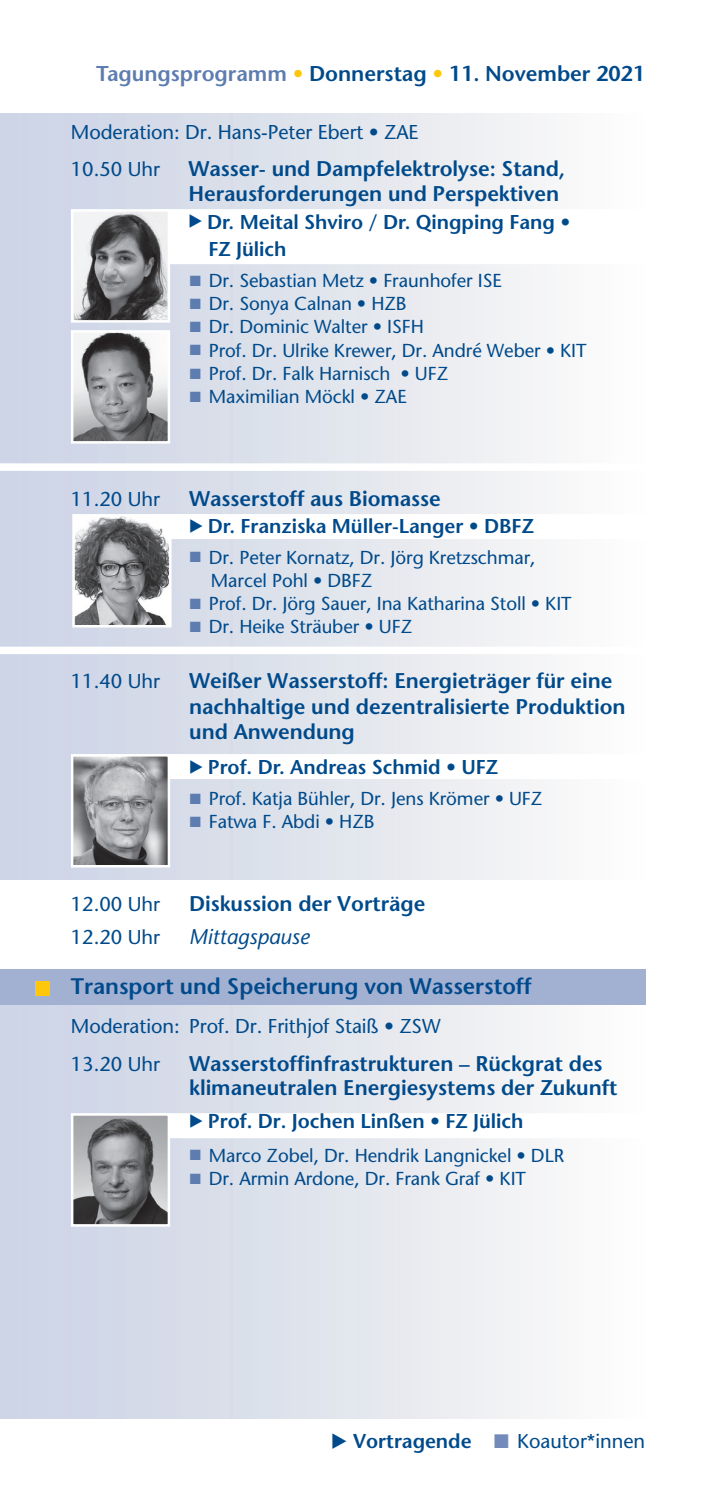
<style>
.page{position:relative;width:709px;height:1489px;background:#fff}
.page>*{position:absolute;margin:0;border:0;box-sizing:border-box;transform-origin:0 0}
.t1{font:600 22.5px "Stone Sans";letter-spacing:-.005em;color:#004a8b}
.t2{font:600 21.5px "Stone Sans";letter-spacing:-.005em;color:#004a8b}
.t3{font:600 21.25px/25.5px "Stone Sans";letter-spacing:-.005em;color:#004a8b}
.t4{font:italic 21.25px "Stone Sans";letter-spacing:-.005em;color:#004a8b}
.t5{font:20px/37.5px "Stone Sans";letter-spacing:-.005em;color:#004a8b}
.t6{font:600 20px/27.5px "Stone Sans";letter-spacing:-.005em;color:#004a8b}
.t7{font:18.75px/23.2px "Stone Sans";letter-spacing:-.005em;color:#004a8b}
.s1{color:#5d7cb0}
.s2{color:#fec70c}
.s3{font-family:"Pi European Three";font-weight:400;font-size:17.5px}
.s4{font-family:"Pi European Three";font-size:15px;color:#5d7cb0}
.s5{font-family:"Pi European Three"}
.s6{font-weight:600}
.s7{font-family:"Pi European Three";color:#728bba}
</style>
<div class="page">
<div style="left:0;top:986px;width:645px;height:431px;background:linear-gradient(to right,#c9d1e3,#fcfbf9)"></div>
<div style="left:0;top:113px;width:645px;height:766px;background:linear-gradient(to right,#c9d1e3,#fcfbf9)"></div>
<div style="left:0;top:463px;width:645px;height:8px;background:#fff"></div>
<div style="left:0;top:646px;width:645px;height:8px;background:#fff"></div>
<div style="left:0;top:969px;width:645px;height:35px;background:#a2b0d2"></div>
<div style="left:35px;top:981px;width:15px;height:14px;background:#fec70c"></div>
<div style="left:152px;top:514px;width:494px;height:25px;background:#fff"></div>
<img style="left:75px;top:517px;width:93px;height:107px">
<div style="left:72px;top:514px;width:99px;height:113px;border:2px solid #fff"></div>
<div style="left:151px;top:754px;width:494px;height:25px;background:#fff"></div>
<img style="left:74px;top:757px;width:93px;height:107px">
<div style="left:71px;top:754px;width:99px;height:113px;border:2px solid #fff"></div>
<div style="left:151px;top:1113px;width:494px;height:25px;background:#fff"></div>
<img style="left:74px;top:1116px;width:93px;height:107px">
<div style="left:71px;top:1113px;width:99px;height:113px;border:2px solid #fff"></div>
<div style="left:151px;top:209px;width:494px;height:55px;background:#fff"></div>
<img style="left:74px;top:212px;width:93px;height:107px">
<div style="left:71px;top:209px;width:99px;height:113px;border:2px solid #fff"></div>
<img style="left:74px;top:333px;width:93px;height:107px">
<div style="left:71px;top:330px;width:99px;height:113px;border:2px solid #fff"></div>
<p class="t2" style="left:96px;top:60px;width:550px"><span class="s1">Tagungsprogramm</span> <span class="s2">•</span> Donnerstag <span class="s2">•</span> 11. November 2021</p>
<p class="t5" style="left:71px;top:113px;width:349px">Moderation: Dr. Hans-Peter Ebert • ZAE<br>10.50 Uhr</p>
<p class="t3" style="left:188px;top:156px;width:378px">Wasser- und Dampfelektrolyse: Stand,<br>Herausforderungen und Perspektiven</p>
<p class="t6" style="left:208px;top:208px;width:363px;text-indent:-20px"><span class="s3">E</span> Dr. Meital Shviro / Dr. Qingping Fang •<br>FZ Jülich</p>
<p class="t7" style="left:189px;top:268px;width:399px"><span class="s4">L</span> Dr. Sebastian Metz • Fraunhofer ISE<br><span class="s4">L</span> Dr. Sonya Calnan • HZB<br><span class="s4">L</span> Dr. Dominic Walter • ISFH<br><span class="s4">L</span> Prof. Dr. Ulrike Krewer, Dr. André Weber • KIT<br><span class="s4">L</span> Prof. Dr. Falk Harnisch • UFZ<br><span class="s4">L</span> Maximilian Möckl • ZAE</p>
<p class="t5" style="left:71px;top:480px;width:91px">11.20 Uhr</p>
<p class="t3" style="left:189px;top:485px;width:253px">Wasserstoff aus Biomasse</p>
<p class="t6" style="left:189px;top:512px;width:346px"><span class="s3">E</span> Dr. Franziska Müller-Langer • DBFZ</p>
<p class="t7" style="left:189px;top:545px;width:348px"><span class="s4">L</span> Dr. Peter Kornatz, Dr. Jörg Kretzschmar,</p>
<p class="t7" style="left:211px;top:568px;width:163px">Marcel Pohl • DBFZ</p>
<p class="t7" style="left:189px;top:592px;width:384px"><span class="s4">L</span> Prof. Dr. Jörg Sauer, Ina Katharina Stoll • KIT</p>
<p class="t7" style="left:189px;top:615px;width:224px"><span class="s4">L</span> Dr. Heike Sträuber • UFZ</p>
<p class="t5" style="left:71px;top:662px;width:91px">11.40 Uhr</p>
<p class="t3" style="left:189px;top:668px;width:438px">Weißer Wasserstoff: Energieträger für eine nachhaltige und dezentralisierte Produktion und Anwendung</p>
<p class="t6" style="left:189px;top:753px;width:310px"><span class="s3">E</span> Prof. Dr. Andreas Schmid • UFZ</p>
<p class="t7" style="left:189px;top:786px;width:355px"><span class="s4">L</span> Prof. Katja Bühler, Dr. Jens Krömer • UFZ<br><span class="s4">L</span> Fatwa F. Abdi • HZB</p>
<p class="t5" style="left:71px;top:885px;width:91px">12.00 Uhr</p>
<p class="t3" style="left:189px;top:890px;width:238px">Diskussion der Vorträge</p>
<p class="t5" style="left:71px;top:918px;width:91px">12.20 Uhr</p>
<p class="t4" style="left:189px;top:923px;width:122px">Mittagspause</p>
<p class="t1" style="left:71px;top:972px;width:462px">Transport und Speicherung von Wasserstoff</p>
<p class="t5" style="left:71px;top:1007px;width:371px">Moderation: Prof. Dr. Frithjof Staiß • ZSW<br>13.20 Uhr</p>
<p class="t3" style="left:189px;top:1050px;width:430px;line-height:24.5px">Wasserstoffinfrastrukturen – Rückgrat des klimaneutralen Energiesystems der Zukunft</p>
<p class="t6" style="left:189px;top:1107px;width:336px"><span class="s3">E</span> Prof. Dr. Jochen Linßen • FZ Jülich</p>
<p class="t7" style="left:189px;top:1143px;width:376px"><span class="s4">L</span> Marco Zobel, Dr. Hendrik Langnickel • DLR<br><span class="s4">L</span> Dr. Armin Ardone, Dr. Frank Graf • KIT</p>
<p class="t5" style="left:331px;top:1422px;width:315px"><span class="s5">E</span> <span class="s6">Vortragende</span> <span class="s7">L</span> Koautor*innen</p>
</div>
